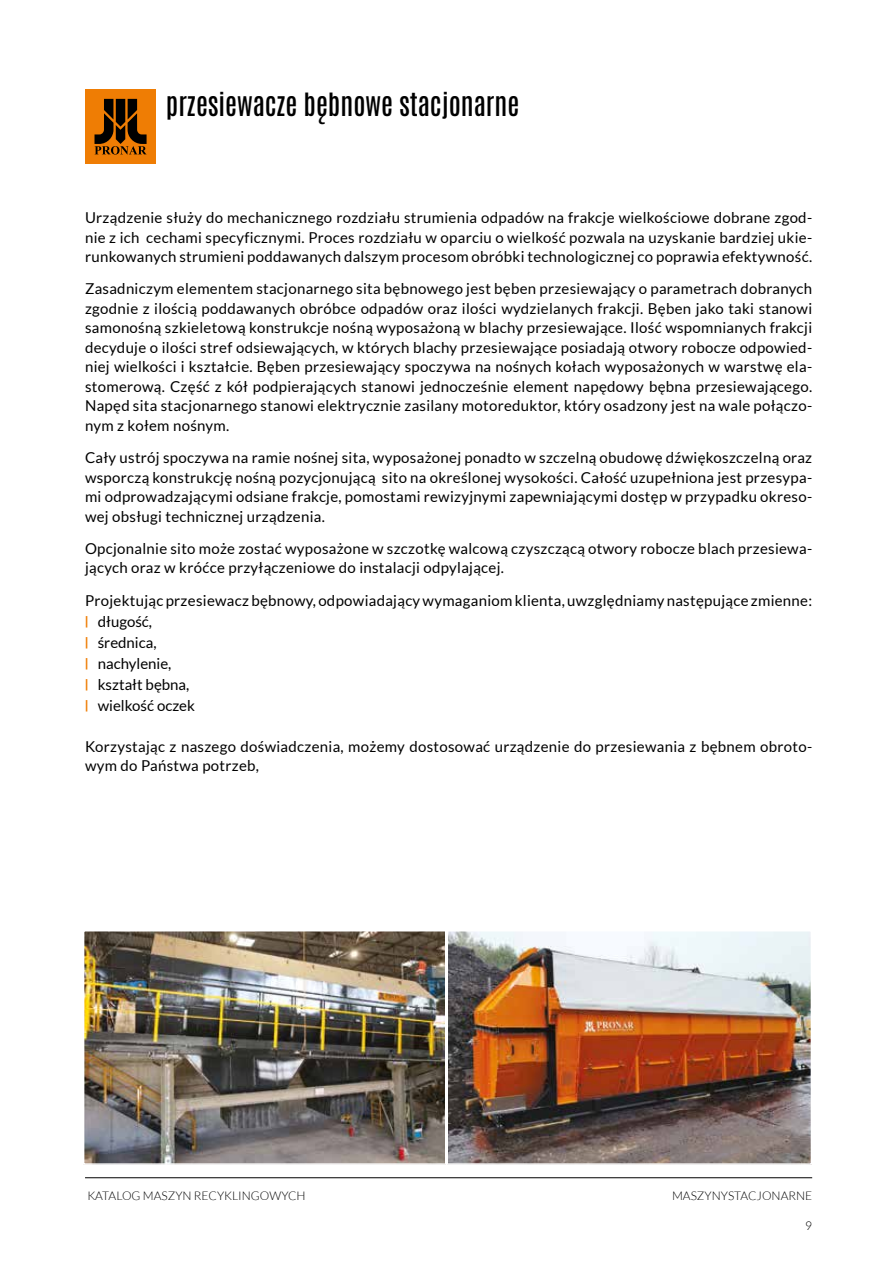
<style>
.page{position:relative;width:893px;height:1263px;background:#fff}
.page>*{position:absolute;margin:0;border:0;box-sizing:border-box;transform-origin:0 0}
.t1{font:500 27px "Antonio";color:#000}
.t2{font:15px/19.5px "Lato";letter-spacing:.02em;color:#000;text-align:justify}
.t3{font:300 12px "Lato";color:#000}
.s1{font-family:"Antonio";font-weight:700;font-size:12px;color:#ef7d04}
</style>
<div class="page">
<img style="left:86px;top:933px;width:723px;height:229px">
<div style="left:446px;top:930px;width:366px;height:235px;border:2px solid #fff"></div>
<div style="left:83px;top:930px;width:363px;height:235px;border:2px solid #fff"></div>
<div style="left:85px;top:89px;width:71px;height:75px;background:#ef7d04"></div>
<svg style="left:95px;top:99px;width:52px;height:56px"></svg>
<hr style="left:85px;top:1177px;width:727px;height:1px;background:#000">
<h1 class="t1" style="left:166px;top:86px;width:355px">przesiewacze bębnowe stacjonarne</h1>
<p class="t2" style="left:85px;top:208px;width:729px">Urządzenie służy do mechanicznego rozdziału strumienia odpadów na frakcje wielkościowe dobrane zgod&shy;nie z ich cechami specyficznymi. Proces rozdziału w oparciu o wielkość pozwala na uzyskanie bardziej ukie&shy;runkowanych strumieni poddawanych dalszym procesom obróbki technologicznej co poprawia efektywność.</p>
<p class="t2" style="left:85px;top:279px;width:729px">Zasadniczym elementem stacjonarnego sita bębnowego jest bęben przesiewający o parametrach dobranych zgodnie z ilością poddawanych obróbce odpadów oraz ilości wydzielanych frakcji. Bęben jako taki stanowi samonośną szkieletową konstrukcje nośną wyposażoną w blachy przesiewające. Ilość wspomnianych frakcji decyduje o ilości stref odsiewających, w których blachy przesiewające posiadają otwory robocze odpowied&shy;niej wielkości i kształcie. Bęben przesiewający spoczywa na nośnych kołach wyposażonych w warstwę ela&shy;stomerową. Część z kół podpierających stanowi jednocześnie element napędowy bębna przesiewającego.<br>Napęd sita stacjonarnego stanowi elektrycznie zasilany motoreduktor, który osadzony jest na wale połączo&shy;nym z kołem nośnym.</p>
<p class="t2" style="left:85px;top:448px;width:729px">Cały ustrój spoczywa na ramie nośnej sita, wyposażonej ponadto w szczelną obudowę dźwiękoszczelną oraz wsporczą konstrukcję nośną pozycjonującą sito na określonej wysokości. Całość uzupełniona jest przesypa&shy;mi odprowadzającymi odsiane frakcje, pomostami rewizyjnymi zapewniającymi dostęp w przypadku okreso&shy;wej obsługi technicznej urządzenia.</p>
<p class="t2" style="left:85px;top:538px;width:729px">Opcjonalnie sito może zostać wyposażone w szczotkę walcową czyszczącą otwory robocze blach przesiewa&shy;jących oraz w króćce przyłączeniowe do instalacji odpylającej.</p>
<p class="t2" style="left:85px;top:589px;width:729px;line-height:21px;text-align:left">Projektując przesiewacz bębnowy, odpowiadający wymaganiom klienta, uwzględniamy następujące zmienne: <span class="s1">|</span> długość,<br><span class="s1">|</span> średnica,<br><span class="s1">|</span> nachylenie,<br><span class="s1">|</span> kształt bębna,<br><span class="s1">|</span> wielkość oczek</p>
<p class="t2" style="left:85px;top:736px;width:729px">Korzystając z naszego doświadczenia, możemy dostosować urządzenie do przesiewania z bębnem obroto&shy;wym do Państwa potrzeb,</p>
<p class="t3" style="left:87px;top:1189px;width:220px">KATALOG MASZYN RECYKLINGOWYCH</p>
<p class="t3" style="left:672px;top:1189px;width:142px">MASZYNYSTACJONARNE</p>
<p class="t3" style="left:805px;top:1219px;width:8px">9</p>
</div>
